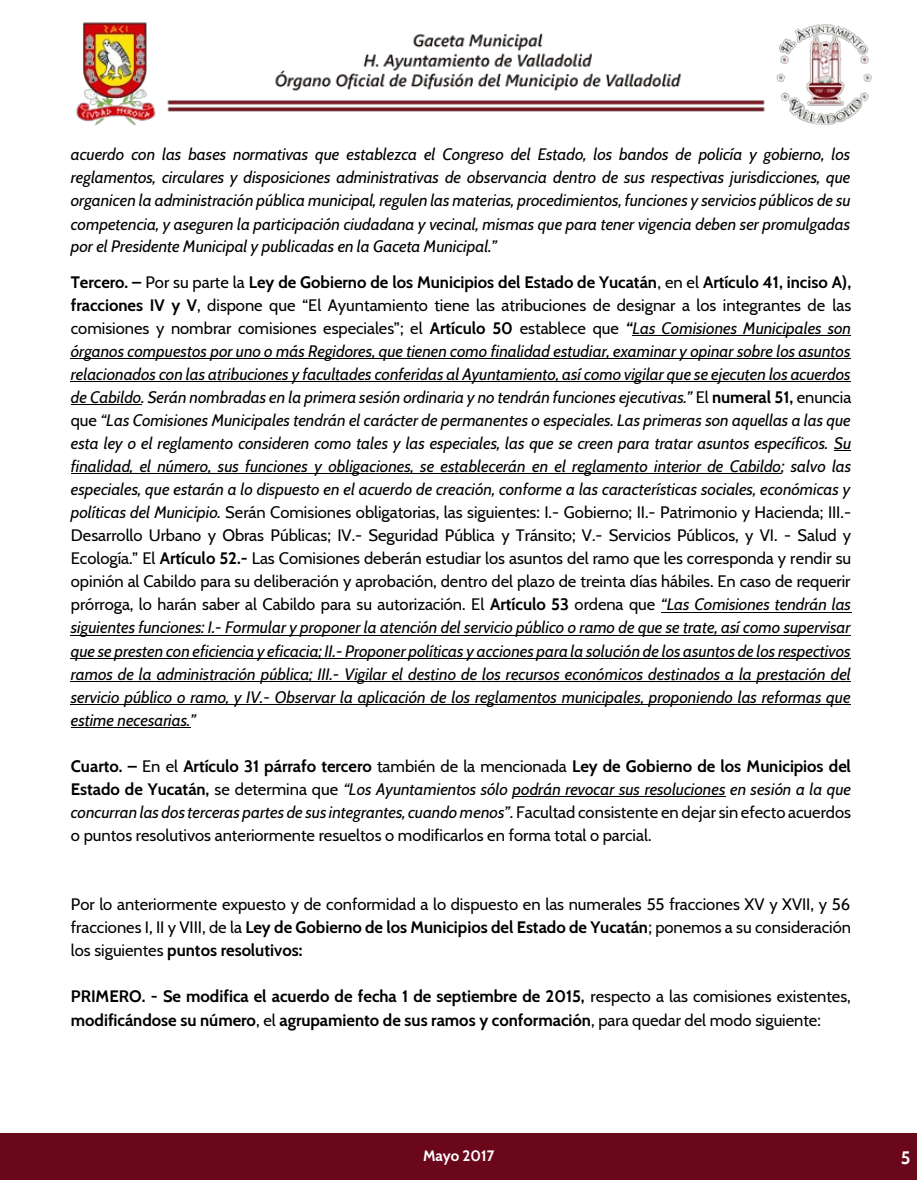
<style>
.page{position:relative;width:918px;height:1188px;background:#fff}
.page>*{position:absolute;margin:0;border:0;box-sizing:border-box;transform-origin:0 0}
.t1{font:700 18px "Cabin";color:#fff}
.t2{font:italic 16.5px/23.1px "Cabin";color:#000;text-align:justify}
.t3{font:16.5px/23.1px "Cabin";color:#000;text-align:justify}
.t4{font:700 16.5px/23.2px "Cabin";color:#000}
.t5{font:700 15px "Cabin";letter-spacing:-.005em;color:#fff}
.s1{font-weight:700;font-style:normal}
.s2{font-style:normal}
.s3{font-weight:700}
.s4{font-style:italic}
.s5{font-weight:400}
</style>
<div class="page">
<div style="left:0;top:1134px;width:917px;height:46px;background:#6b071b"></div>
<img style="left:76px;top:22px;width:796px;height:104px">
<hr style="left:633px;top:335px;width:218px;height:1px;background:#000">
<hr style="left:71px;top:358px;width:780px;height:1px;background:#000">
<hr style="left:71px;top:381px;width:780px;height:1px;background:#000">
<hr style="left:71px;top:404px;width:71px;height:1px;background:#000">
<svg style="left:834px;top:450px;width:17px;height:1px"></svg>
<hr style="left:71px;top:473px;width:710px;height:1px;background:#000">
<hr style="left:661px;top:612px;width:190px;height:1px;background:#000">
<hr style="left:71px;top:635px;width:780px;height:1px;background:#000">
<hr style="left:71px;top:658px;width:780px;height:1px;background:#000">
<hr style="left:71px;top:681px;width:780px;height:1px;background:#000">
<hr style="left:71px;top:704px;width:780px;height:1px;background:#000">
<hr style="left:71px;top:727px;width:120px;height:1px;background:#000">
<hr style="left:513px;top:796px;width:212px;height:1px;background:#000">
<p class="t2" style="left:71px;top:142px;width:781px">acuerdo con las bases normativas que establezca el Congreso del Estado, los bandos de policía y gobierno, los reglamentos, circulares y disposiciones administrativas de observancia dentro de sus respectivas jurisdicciones, que organicen la administración pública municipal, regulen las materias, procedimientos, funciones y servicios públicos de su competencia, y aseguren la participación ciudadana y vecinal, mismas que para tener vigencia deben ser promulgadas por el Presidente Municipal y publicadas en la Gaceta Municipal.”</p>
<p class="t2" style="left:71px;top:269px;width:782px"><span class="s1">Tercero. –</span> <span class="s2">Por su parte la</span> <span class="s1">Ley de Gobierno de los Municipios del Estado de Yucatán</span><span class="s2">, en el</span> <span class="s1">Artículo 41, inciso A), fracciones IV y V</span><span class="s2">, dispone que “El Ayuntamiento tiene las atribuciones de designar a los integrantes de las comisiones y nombrar comisiones especiales”; el</span> <span class="s1">Artículo 50</span> <span class="s2">establece que</span> <span class="s3">“</span>Las Comisiones Municipales son órganos compuestos por uno o más Regidores, que tienen como finalidad estudiar, examinar y opinar sobre los asuntos relacionados con las atribuciones y facultades conferidas al Ayuntamiento, así como vigilar que se ejecuten los acuerdos de Cabildo. Serán nombradas en la primera sesión ordinaria y no tendrán funciones ejecutivas.” <span class="s2">El</span> <span class="s1">numeral 51,</span> <span class="s2">enuncia que</span> “Las Comisiones Municipales tendrán el carácter de permanentes o especiales. Las primeras son aquellas a las que esta ley o el reglamento consideren como tales y las especiales, las que se creen para tratar asuntos específicos. Su finalidad, el número, sus funciones y obligaciones, se establecerán en el reglamento interior de Cabildo; salvo las especiales, que estarán a lo dispuesto en el acuerdo de creación, conforme a las características sociales, económicas y políticas del Municipio. <span class="s2">Serán Comisiones obligatorias, las siguientes: I.- Gobierno; II.- Patrimonio y Hacienda; III.- Desarrollo Urbano y Obras Públicas; IV.- Seguridad Pública y Tránsito; V.- Servicios Públicos, y VI. - Salud y Ecología.” El</span> <span class="s1">Artículo 52.-</span> <span class="s2">Las Comisiones deberán estudiar los asuntos del ramo que les corresponda y rendir su opinión al Cabildo para su deliberación y aprobación, dentro del plazo de treinta días hábiles. En caso de requerir prórroga, lo harán saber al Cabildo para su autorización. El</span> <span class="s1">Artículo 53</span> <span class="s2">ordena que</span> “Las Comisiones tendrán las siguientes funciones: I.- Formular y proponer la atención del servicio público o ramo de que se trate, así como supervisar que se presten con eficiencia y eficacia; II.- Proponer políticas y acciones para la solución de los asuntos de los respectivos ramos de la administración pública; III.- Vigilar el destino de los recursos económicos destinados a la prestación del servicio público o ramo, y IV.- Observar la aplicación de los reglamentos municipales, proponiendo las reformas que estime necesarias.”</p>
<p class="t3" style="left:71px;top:754px;width:782px"><span class="s3">Cuarto. –</span> En el <span class="s3">Artículo 31 párrafo tercero</span> también de la mencionada <span class="s3">Ley de Gobierno de los Municipios del Estado de Yucatán,</span> se determina que <span class="s4">“Los Ayuntamientos sólo podrán revocar sus resoluciones en sesión a la que concurran las dos terceras partes de sus integrantes, cuando menos”</span>. Facultad consistente en dejar sin efecto acuerdos o puntos resolutivos anteriormente resueltos o modificarlos en forma total o parcial.</p>
<p class="t3" style="left:71px;top:892px;width:782px">Por lo anteriormente expuesto y de conformidad a lo dispuesto en las numerales 55 fracciones XV y XVII, y 56 fracciones I, II y VIII, de la <span class="s3">Ley de Gobierno de los Municipios del Estado de Yucatán</span>; ponemos a su consideración los siguientes <span class="s3">puntos resolutivos:</span></p>
<p class="t4" style="left:71px;top:984px;width:782px">PRIMERO. - Se modifica el acuerdo de fecha 1 de septiembre de 2015, <span class="s5">respecto a las comisiones existentes, </span>modificándose su número<span class="s5">, el</span> agrupamiento de sus ramos y conformación<span class="s5">, para quedar del modo siguiente:</span></p>
<p class="t5" style="left:423px;top:1144px;width:73px">Mayo 2017</p>
<p class="t1" style="left:901px;top:1144px;width:11px">5</p>
</div>
